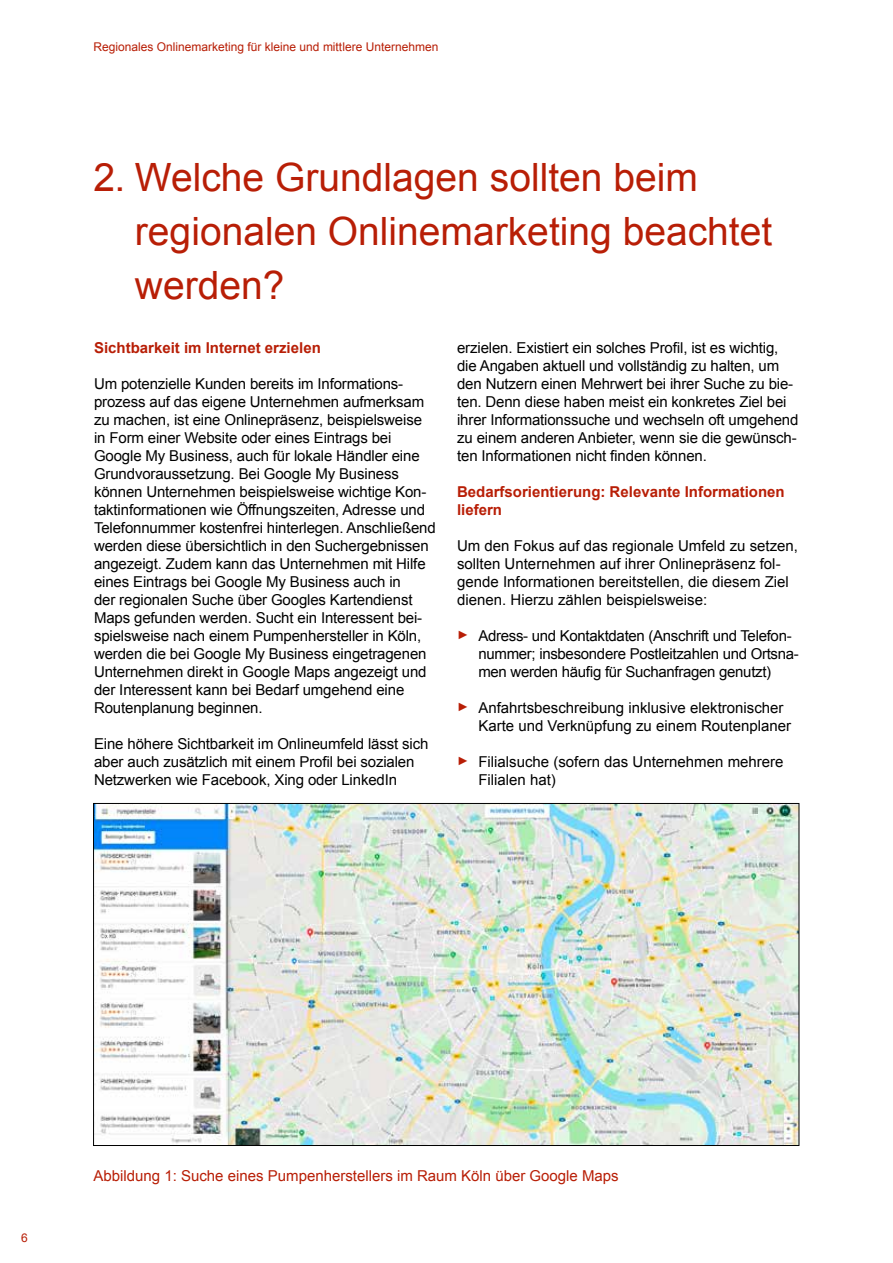
<style>
.page{position:relative;width:893px;height:1263px;background:#fff}
.page>*{position:absolute;margin:0;border:0;box-sizing:border-box;transform-origin:0 0}
.t1{font:39px/54px "Arial";color:#b81e06}
.t2{font:15px/18px "Arial";letter-spacing:-.01em;color:#000}
.t3{font:700 15px/18px "Arial";color:#b81e06}
.t4{font:15px "Arial";color:#b81e06}
.t5{font:12px "Arial";color:#b81e06}
.s1{font-size:12px;color:#b81e06}
</style>
<div class="page">
<img style="left:95px;top:805px;width:702px;height:339px">
<p class="t5" style="left:94px;top:39px;width:346px">Regionales Onlinemarketing für kleine und mittlere Unternehmen</p>
<h1 class="t1" style="left:135px;top:151px;width:639px;text-indent:-42px">2. Welche Grundlagen sollten beim regionalen Onlinemarketing beachtet werden?</h1>
<p class="t3" style="left:94px;top:339px;width:228px">Sichtbarkeit im Internet erzielen</p>
<p class="t2" style="left:94px;top:375px;width:343px">Um potenzielle Kunden bereits im Informations&shy;prozess auf das eigene Unternehmen aufmerksam zu machen, ist eine Onlinepräsenz, beispielsweise in Form einer Website oder eines Eintrags bei Google My Business, auch für lokale Händler eine Grundvoraussetzung. Bei Google My Business können Unternehmen beispielsweise wichtige Kon&shy;taktinformationen wie Öffnungszeiten, Adresse und Telefonnummer kostenfrei hinterlegen. Anschließend werden diese übersichtlich in den Suchergebnissen angezeigt. Zudem kann das Unternehmen mit Hilfe eines Eintrags bei Google My Business auch in<br>der regionalen Suche über Googles Kartendienst Maps gefunden werden. Sucht ein Interessent bei&shy;spielsweise nach einem Pumpenhersteller in Köln, werden die bei Google My Business eingetragenen Unternehmen direkt in Google Maps angezeigt und der Interessent kann bei Bedarf umgehend eine Routenplanung beginnen.</p>
<p class="t2" style="left:94px;top:735px;width:336px">Eine höhere Sichtbarkeit im Onlineumfeld lässt sich aber auch zusätzlich mit einem Profil bei sozialen<br>Netzwerken wie Facebook, Xing oder LinkedIn</p>
<p class="t2" style="left:457px;top:339px;width:343px">erzielen. Existiert ein solches Profil, ist es wichtig, die Angaben aktuell und vollständig zu halten, um den Nutzern einen Mehrwert bei ihrer Suche zu bie&shy;ten. Denn diese haben meist ein konkretes Ziel bei ihrer Informationssuche und wechseln oft umgehend zu einem anderen Anbieter, wenn sie die gewünsch&shy;ten Informationen nicht finden können.</p>
<p class="t3" style="left:457px;top:483px;width:329px">Bedarfsorientierung: Relevante Informationen liefern</p>
<p class="t2" style="left:457px;top:537px;width:342px">Um den Fokus auf das regionale Umfeld zu setzen, sollten Unternehmen auf ihrer Onlinepräsenz fol&shy;gende Informationen bereitstellen, die diesem Ziel dienen. Hierzu zählen beispielsweise:</p>
<p class="t2" style="left:478px;top:627px;width:322px;text-indent:-21px"><span class="s1">►</span> Adress- und Kontaktdaten (Anschrift und Telefon&shy;nummer; insbesondere Postleitzahlen und Ortsna&shy;men werden häufig für Suchanfragen genutzt)</p>
<p class="t2" style="left:478px;top:699px;width:314px;text-indent:-21px"><span class="s1">►</span> Anfahrtsbeschreibung inklusive elektronischer<br>Karte und Verknüpfung zu einem Routenplaner</p>
<p class="t2" style="left:478px;top:753px;width:307px;text-indent:-21px"><span class="s1">►</span> Filialsuche (sofern das Unternehmen mehrere<br>Filialen hat)</p>
<p class="t5" style="left:21px;top:1230px;width:8px">6</p>
<p class="t4" style="left:94px;top:1166px;width:527px">Abbildung 1: Suche eines Pumpenherstellers im Raum Köln über Google Maps</p>
</div>
